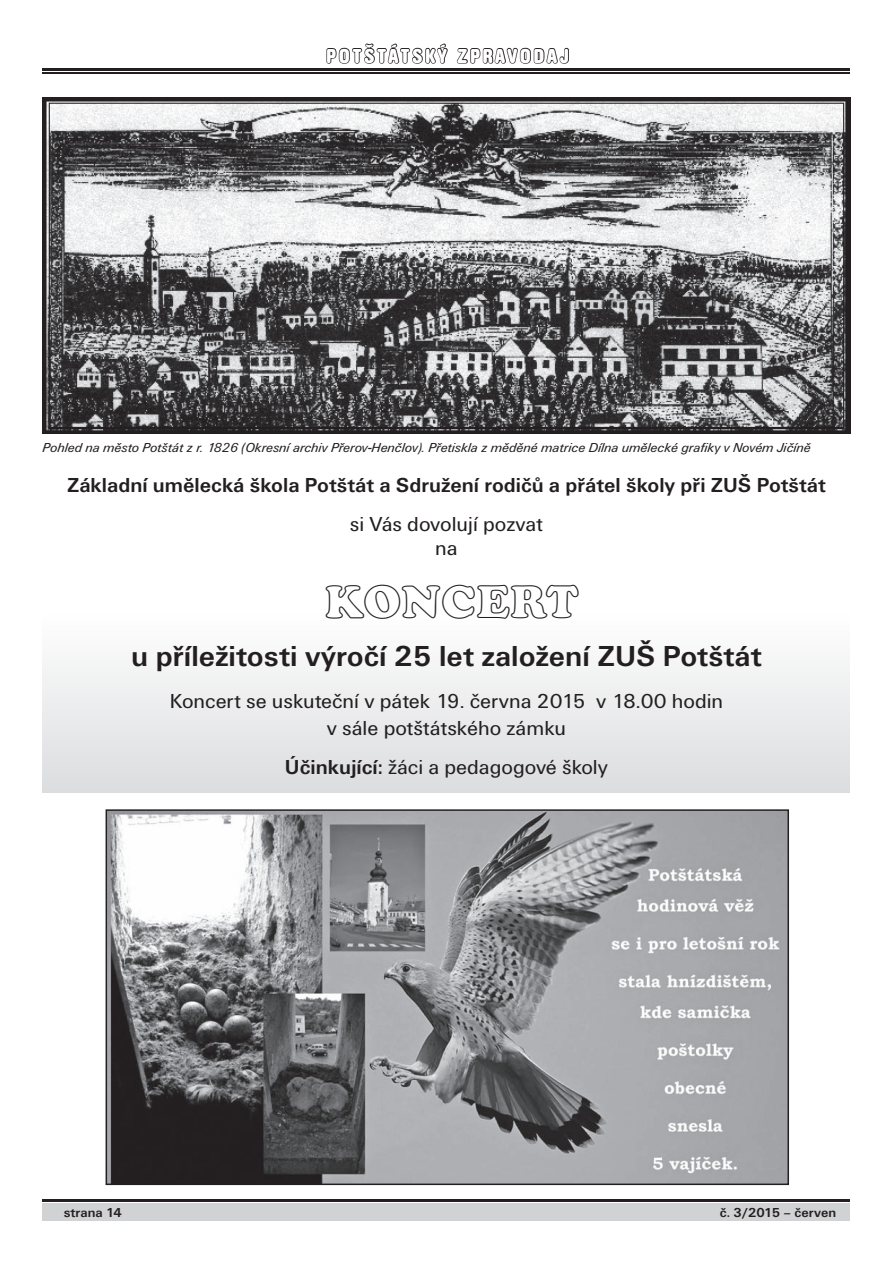
<style>
.page{position:relative;width:893px;height:1263px;background:#fff}
.page>*{position:absolute;margin:0;border:0;box-sizing:border-box;transform-origin:0 0}
.t1{font:45px "Cooper BTCE Black Outline";color:#231f20}
.t2{font:700 30px "Unitus TEE";color:#231f20}
.t3{font:21px/24px "Unitus TEE";color:#231f20;text-align:center}
.t4{font:700 21px "Unitus TEE";color:#231f20}
.t5{font:700 condensed 21px "Accius Buc Rou DEE";letter-spacing:.12em;color:#fff}
.t6{font:italic 13.5px "Unitus TEE";color:#231f20}
.t7{font:700 13.5px "Unitus TEE";color:#231f20}
.s1{font-weight:700}
</style>
<div class="page">
<div style="left:43px;top:614px;width:807px;height:179px;background:linear-gradient(to bottom,#fefefe,#dcdddf)"></div>
<div style="left:43px;top:1203px;width:807px;height:17px;background:#d1d2d4"></div>
<hr style="left:43px;top:1199px;width:807px;height:2px;background:#231f20">
<svg style="left:325px;top:43px;width:124px;height:28px"></svg>
<svg style="left:456px;top:47px;width:114px;height:51px"></svg>
<hr style="left:43px;top:68px;width:807px;height:2px;background:#231f20">
<hr style="left:43px;top:72px;width:807px;height:2px;background:#231f20">
<img style="left:43px;top:98px;width:807px;height:336px">
<img style="left:109px;top:812px;width:677px;height:370px">
<div style="left:106px;top:809px;width:683px;height:376px;border:2px solid #231f20"></div>
<p class="t5" style="left:326px;top:44px;width:244px">POTŠTÁTSKÝ ZPRAVODAJ</p>
<p class="t6" style="left:43px;top:441px;width:770px">Pohled na město Potštát z r. 1826 (Okresní archiv Přerov-Henčlov). Přetiskla z měděné matrice Dílna umělecké grafiky v Novém Jičíně</p>
<p class="t4" style="left:67px;top:473px;width:760px">Základní umělecká škola Potštát a Sdružení rodičů a přátel školy při ZUŠ Potštát</p>
<p class="t3" style="left:350px;top:512px;width:195px">si Vás dovolují pozvat na</p>
<h1 class="t1" style="left:325px;top:572px;width:256px">KONCERT</h1>
<h2 class="t2" style="left:131px;top:639px;width:632px">u příležitosti výročí 25 let založení ZUŠ Potštát</h2>
<p class="t3" style="left:170px;top:687px;width:555px;line-height:27px">Koncert se uskuteční v pátek 19. června 2015 v 18.00 hodin v sále potštátského zámku</p>
<p class="t3" style="left:285px;top:755px;width:324px"><span class="s1">Účinkující:</span> žáci a pedagogové školy</p>
<p class="t7" style="left:64px;top:1205px;width:60px">strana 14</p>
<p class="t7" style="left:720px;top:1205px;width:118px">č. 3/2015 – červen</p>
</div>
